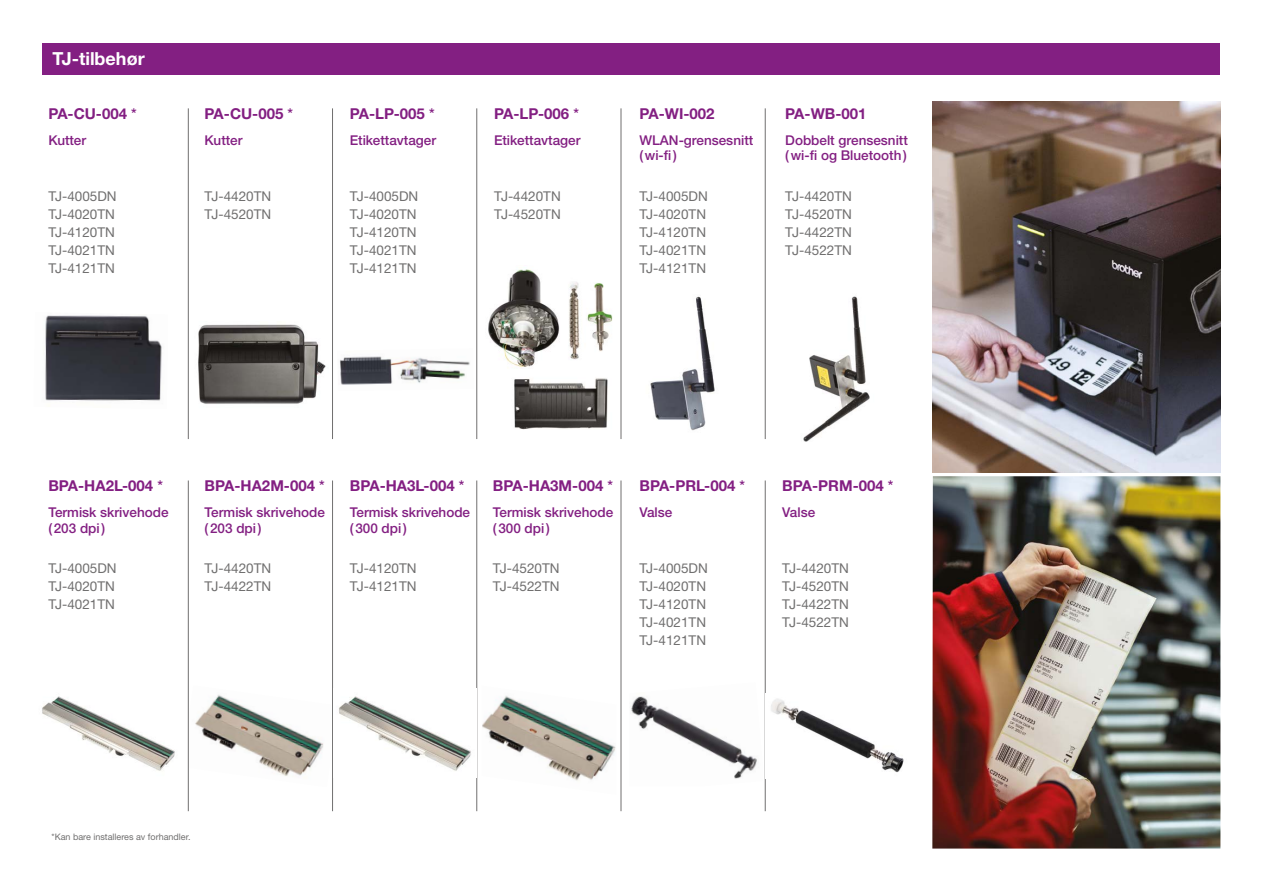
<style>
.page{position:relative;width:1263px;height:893px;background:#fff}
.page>*{position:absolute;margin:0;border:0;box-sizing:border-box;transform-origin:0 0}
.t1{font:700 18px "Helvetica Neue LTW1 G";color:#fff}
.t2{font:700 15px "Helvetica Neue LTW1 G";color:#831f82}
.t3{font:13.5px/18px "Helvetica Neue LTW1 G";color:#706f6f}
.t4{font:500 13.5px/16.5px "Helvetica Neue LTW1 G";color:#831f82}
.t5{font:9px "Helvetica Neue LTW1 G";color:#706f6f}
.s1{font-weight:500}
</style>
<div class="page">
<img style="left:45px;top:315px;width:117px;height:86px">
<img style="left:340px;top:356px;width:130px;height:29px">
<img style="left:650px;top:296px;width:65px;height:135px">
<div style="left:43px;top:43px;width:1177px;height:31px;background:#831f82"></div>
<img style="left:198px;top:324px;width:128px;height:80px">
<hr style="left:188px;top:108px;width:1px;height:331px;background:#706f6f">
<hr style="left:332px;top:108px;width:1px;height:331px;background:#706f6f">
<hr style="left:476px;top:108px;width:1px;height:331px;background:#706f6f">
<hr style="left:621px;top:108px;width:1px;height:331px;background:#706f6f">
<hr style="left:765px;top:108px;width:1px;height:331px;background:#706f6f">
<img style="left:488px;top:269px;width:125px;height:161px">
<img style="left:803px;top:296px;width:67px;height:146px">
<img style="left:932px;top:101px;width:288px;height:371px">
<img style="left:932px;top:476px;width:288px;height:373px">
<img style="left:42px;top:696px;width:133px;height:75px">
<img style="left:631px;top:696px;width:126px;height:83px">
<hr style="left:188px;top:480px;width:1px;height:331px;background:#706f6f">
<hr style="left:332px;top:480px;width:1px;height:331px;background:#706f6f">
<hr style="left:476px;top:480px;width:1px;height:331px;background:#706f6f">
<hr style="left:621px;top:480px;width:1px;height:331px;background:#706f6f">
<hr style="left:765px;top:480px;width:1px;height:331px;background:#706f6f">
<img style="left:482px;top:695px;width:134px;height:86px">
<img style="left:195px;top:694px;width:129px;height:82px">
<img style="left:339px;top:696px;width:132px;height:75px">
<img style="left:771px;top:699px;width:133px;height:74px">
<h1 class="t1" style="left:53px;top:48px;width:94px">TJ-tilbehør</h1>
<p class="t2" style="left:48px;top:104px;width:90px">PA-CU-004 <span class="s1">*</span></p>
<p class="t2" style="left:205px;top:104px;width:90px">PA-CU-005 <span class="s1">*</span></p>
<p class="t2" style="left:350px;top:104px;width:86px">PA-LP-005 <span class="s1">*</span></p>
<p class="t2" style="left:494px;top:104px;width:86px">PA-LP-006 <span class="s1">*</span></p>
<p class="t2" style="left:639px;top:104px;width:77px">PA-WI-002</p>
<p class="t2" style="left:785px;top:104px;width:83px">PA-WB-001</p>
<p class="t4" style="left:48px;top:132px;width:39px">Kutter</p>
<p class="t4" style="left:350px;top:132px;width:88px">Etikettavtager</p>
<p class="t4" style="left:639px;top:132px;width:115px;line-height:15px">WLAN-grensesnitt (wi-fi)</p>
<p class="t4" style="left:205px;top:132px;width:39px">Kutter</p>
<p class="t4" style="left:494px;top:132px;width:88px">Etikettavtager</p>
<p class="t4" style="left:785px;top:132px;width:124px;line-height:15px">Dobbelt grensesnitt (wi-fi og Bluetooth)</p>
<p class="t3" style="left:205px;top:187px;width:68px">TJ-4420TN<br>TJ-4520TN</p>
<p class="t3" style="left:494px;top:187px;width:68px">TJ-4420TN<br>TJ-4520TN</p>
<p class="t3" style="left:785px;top:187px;width:68px;text-align:justify">TJ-4420TN TJ-4520TN TJ-4422TN TJ-4522TN</p>
<p class="t3" style="left:48px;top:187px;width:70px">TJ-4005DN<br>TJ-4020TN<br>TJ-4120TN<br>TJ-4021TN<br>TJ-4121TN</p>
<p class="t3" style="left:350px;top:187px;width:70px">TJ-4005DN<br>TJ-4020TN<br>TJ-4120TN<br>TJ-4021TN<br>TJ-4121TN</p>
<p class="t3" style="left:639px;top:187px;width:70px">TJ-4005DN<br>TJ-4020TN<br>TJ-4120TN<br>TJ-4021TN<br>TJ-4121TN</p>
<p class="t2" style="left:48px;top:477px;width:116px">BPA-HA2L-004 <span class="s1">*</span></p>
<p class="t2" style="left:205px;top:477px;width:122px">BPA-HA2M-004 <span class="s1">*</span></p>
<p class="t2" style="left:350px;top:477px;width:116px">BPA-HA3L-004 <span class="s1">*</span></p>
<p class="t2" style="left:639px;top:477px;width:107px">BPA-PRL-004 <span class="s1">*</span></p>
<p class="t4" style="left:48px;top:504px;width:122px">Termisk skrivehode (203 dpi)</p>
<p class="t4" style="left:350px;top:504px;width:122px">Termisk skrivehode (300 dpi)</p>
<p class="t2" style="left:493px;top:477px;width:122px">BPA-HA3M-004 <span class="s1">*</span></p>
<p class="t4" style="left:493px;top:504px;width:122px">Termisk skrivehode (300 dpi)</p>
<p class="t3" style="left:493px;top:559px;width:68px">TJ-4520TN<br>TJ-4522TN</p>
<p class="t4" style="left:205px;top:504px;width:122px">Termisk skrivehode</p>
<p class="t4" style="left:639px;top:504px;width:34px">Valse</p>
<p class="t4" style="left:205px;top:520px;width:58px">(203 dpi)</p>
<p class="t3" style="left:205px;top:559px;width:68px">TJ-4420TN<br>TJ-4422TN</p>
<p class="t3" style="left:48px;top:559px;width:70px">TJ-4005DN<br>TJ-4020TN<br>TJ-4021TN</p>
<p class="t3" style="left:350px;top:559px;width:68px">TJ-4120TN<br>TJ-4121TN</p>
<p class="t3" style="left:639px;top:559px;width:70px">TJ-4005DN<br>TJ-4020TN<br>TJ-4120TN<br>TJ-4021TN<br>TJ-4121TN</p>
<p class="t2" style="left:782px;top:477px;width:113px">BPA-PRM-004 <span class="s1">*</span></p>
<p class="t4" style="left:782px;top:504px;width:34px">Valse</p>
<p class="t3" style="left:782px;top:559px;width:68px;text-align:justify">TJ-4420TN TJ-4520TN TJ-4422TN TJ-4522TN</p>
<p class="t5" style="left:52px;top:831px;width:141px">*Kan bare installeres av forhandler.</p>
</div>
